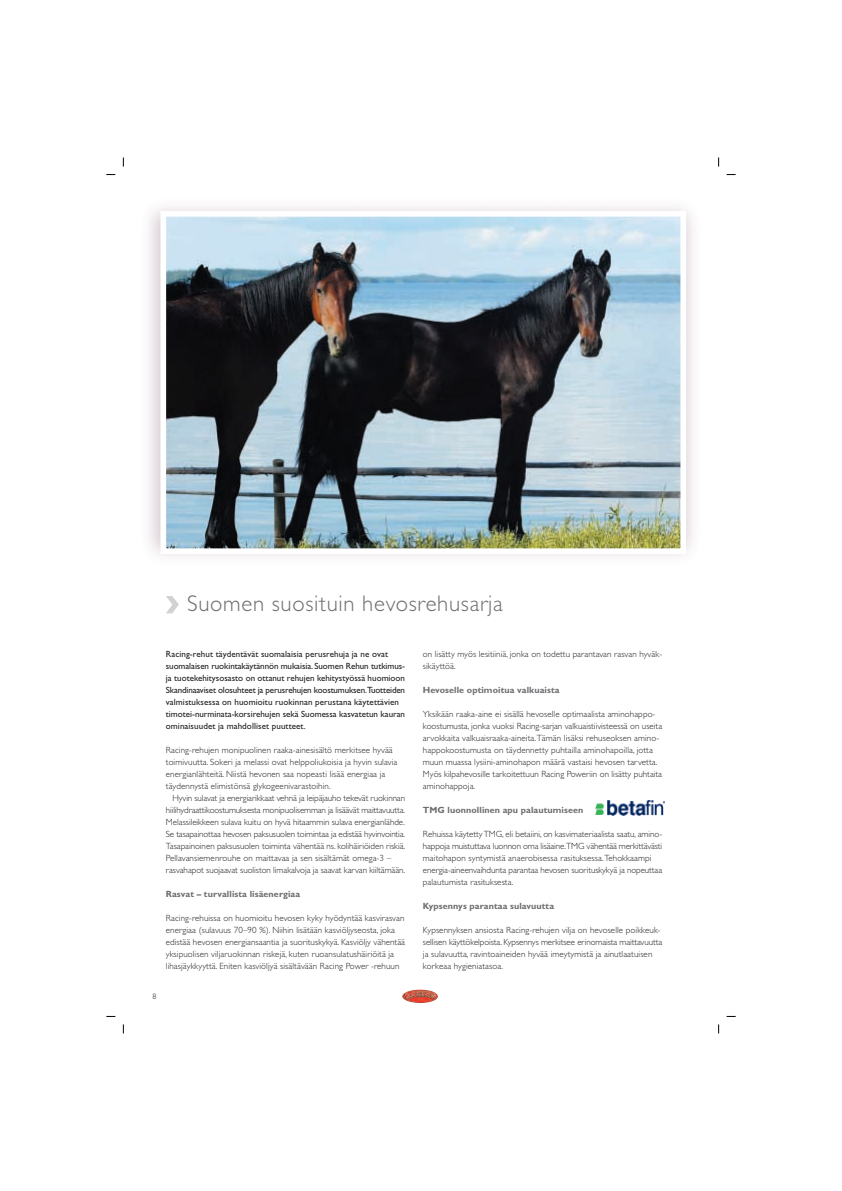
<style>
.page{position:relative;width:842px;height:1191px;background:#fff}
.page>*{position:absolute;margin:0;border:0;box-sizing:border-box;transform-origin:0 0}
.t1{font:300 22.7px "Gill Sans";letter-spacing:.03em;color:#6c6d70}
.t2{font:300 9px/12px "Gill Sans";letter-spacing:.01em;color:#231f20}
.t3{font:9px/12px "Gill Sans";color:#231f20}
.t4{font:700 9px "Gill Sans";letter-spacing:.01em;color:#6c6d70}
.t5{font:300 8px "Gill Sans";color:#231f20}
</style>
<div class="page">
<img style="left:167px;top:218px;width:512px;height:329px">
<div style="left:160px;top:211px;width:526px;height:343px;border:6px solid #fff"></div>
<svg style="left:166px;top:596px;width:13px;height:17px"></svg>
<img style="left:595px;top:801px;width:69px;height:14px">
<img style="left:402px;top:990px;width:36px;height:13px">
<h1 class="t1" style="left:187px;top:596px;width:317px">Suomen suosituin hevosrehusarja</h1>
<p class="t5" style="left:153px;top:994px;width:5px">8</p>
<p class="t3" style="left:166px;top:649px;width:241px">Racing-rehut täydentävät suomalaisia perusrehuja ja ne ovat suomalaisen ruokintakäytännön mukaisia. Suomen Rehun tutkimus&shy;ja tuotekehitysosasto on ottanut rehujen kehitystyössä huomioon Skandinaaviset olosuhteet ja perusrehujen koostumuksen.Tuotteiden valmistuksessa on huomioitu ruokinnan perustana käytettävien timotei-nurminata-korsirehujen sekä Suomessa kasvatetun kauran ominaisuudet ja mahdolliset puutteet.</p>
<p class="t2" style="left:166px;top:745px;width:233px">Racing-rehujen monipuolinen raaka-ainesisältö merkitsee hyvää toimivuutta. Sokeri ja melassi ovat helppoliukoisia ja hyvin sulavia energianlähteitä. Niistä hevonen saa nopeasti lisää energiaa ja täydennystä elimistönsä glykogeenivarastoihin.</p>
<p class="t2" style="left:166px;top:793px;width:241px;text-indent:7px">Hyvin sulavat ja energiarikkaat vehnä ja leipäjauho tekevät ruokinnan hiilihydraattikoostumuksesta monipuolisemman ja lisäävät maittavuutta.<br>Melassileikkeen sulava kuitu on hyvä hitaammin sulava energianlähde.<br>Se tasapainottaa hevosen paksusuolen toimintaa ja edistää hyvinvointia.<br>Tasapainoinen paksusuolen toiminta vähentää ns. kolihäiriöiden riskiä.<br>Pellavansiemenrouhe on maittavaa ja sen sisältämät omega-3 – rasvahapot suojaavat suoliston limakalvoja ja saavat karvan kiiltämään.</p>
<p class="t4" style="left:166px;top:891px;width:136px">Rasvat – turvallista lisäenergiaa</p>
<p class="t2" style="left:166px;top:913px;width:241px">Racing-rehuissa on huomioitu hevosen kyky hyödyntää kasvirasvan energiaa (sulavuus 70–90 %). Niihin lisätään kasviöljyseosta, joka edistää hevosen energiansaantia ja suorituskykyä. Kasviöljy vähentää yksipuolisen viljaruokinnan riskejä, kuten ruoansulatushäiriöitä ja lihasjäykkyyttä. Eniten kasviöljyä sisältävään Racing Power -rehuun</p>
<p class="t2" style="left:423px;top:649px;width:241px">on lisätty myös lesitiiniä, jonka on todettu parantavan rasvan hyväk&shy;sikäyttöä.</p>
<p class="t4" style="left:423px;top:687px;width:138px">Hevoselle optimoitua valkuaista</p>
<p class="t2" style="left:423px;top:709px;width:241px">Yksikään raaka-aine ei sisällä hevoselle optimaalista aminohappo&shy;koostumusta, jonka vuoksi Racing-sarjan valkuaistiivisteessä on useita arvokkaita valkuaisraaka-aineita. Tämän lisäksi rehuseoksen amino&shy;happokoostumusta on täydennetty puhtailla aminohapoilla, jotta muun muassa lysiini-aminohapon määrä vastaisi hevosen tarvetta.<br>Myös kilpahevosille tarkoitettuun Racing Poweriin on lisätty puhtaita aminohappoja.</p>
<p class="t4" style="left:423px;top:807px;width:162px">TMG luonnollinen apu palautumiseen</p>
<p class="t2" style="left:423px;top:829px;width:241px">Rehuissa käytetty TMG, eli betaiini, on kasvimateriaalista saatu, amino&shy;happoja muistuttava luonnon oma lisäaine.TMG vähentää merkittävästi maitohapon syntymistä anaerobisessa rasituksessa. Tehokkaampi energia-aineenvaihdunta parantaa hevosen suorituskykyä ja nopeuttaa palautumista rasituksesta.</p>
<p class="t4" style="left:423px;top:903px;width:133px">Kypsennys parantaa sulavuutta</p>
<p class="t2" style="left:423px;top:925px;width:241px">Kypsennyksen ansiosta Racing-rehujen vilja on hevoselle poikkeuk&shy;sellisen käyttökelpoista. Kypsennys merkitsee erinomaista maittavuutta ja sulavuutta, ravintoaineiden hyvää imeytymistä ja ainutlaatuisen korkeaa hygieniatasoa.</p>
</div>
